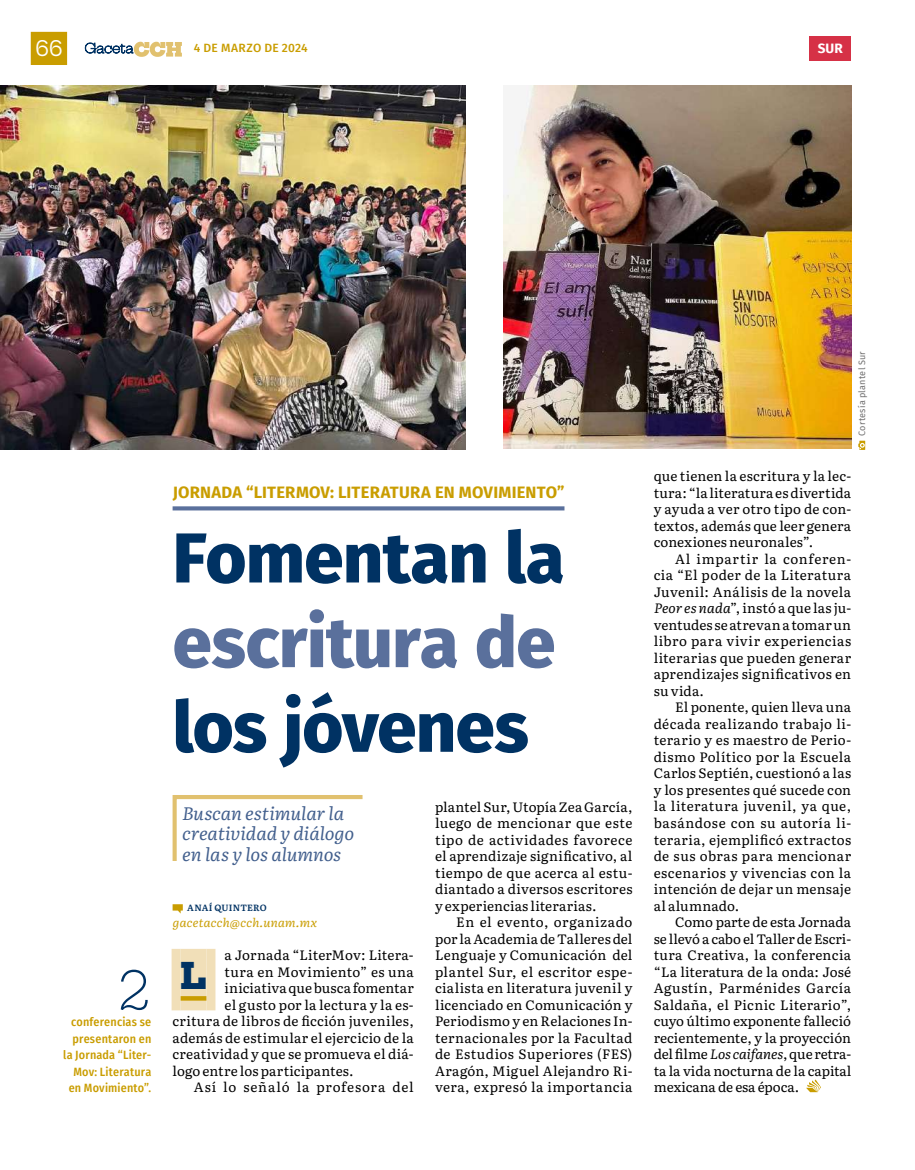
<style>
.page{position:relative;width:915px;height:1170px;background:#fff}
.page>*{position:absolute;margin:0;border:0;box-sizing:border-box;transform-origin:0 0}
.t1{font:800 70.5px "Fira Sans";letter-spacing:-.01em;color:#003263}
.t2{font:800 70.5px "Fira Sans";letter-spacing:-.01em;color:#5a709c}
.t3{font:300 52.5px "Hepta Slab";color:#003263}
.t4{font:800 35.4px "Hepta Slab";color:#003263}
.t5{font:21px "Hepta Slab";color:#fff}
.t6{font:italic 18px/20.7px "Literata 18 pt";color:#425f8d}
.t7{font:700 16.5px "Fira Sans";letter-spacing:.015em;color:#c99d00}
.t8{font:13.5px/16.5px "Literata 18 pt";letter-spacing:.015em;color:#000;text-align:justify}
.t9{font:13.5px "Literata 18 pt";letter-spacing:.065em;color:#000}
.t10{font:700 13.5px "Fira Sans";color:#fff}
.t11{font:500 12px/16.5px "Fira Sans Condensed";letter-spacing:.015em;color:#c99d00;text-align:right}
.t12{font:italic 12px "Literata 18 pt";color:#c99d00}
.t13{font:500 12px "Fira Sans";letter-spacing:.025em;color:#c99d00}
.t14{font:9px "Fira Sans";letter-spacing:.025em;color:#706f6f}
.t15{font:600 9px "Literata 18 pt";letter-spacing:.02em;color:#003263}
.s1{font-style:italic}
</style>
<div class="page">
<img style="left:503px;top:86px;width:347px;height:362px">
<img style="left:0;top:85px;width:465px;height:365px">
<svg style="left:858px;top:440px;width:6px;height:10px"></svg>
<svg style="left:172px;top:506px;width:392px;height:4px;background:#687ca4"></svg>
<svg style="left:172px;top:795px;width:191px;height:66px"></svg>
<div style="left:171px;top:948px;width:9px;height:62px;background:#f1dfb8"></div>
<div style="left:180px;top:948px;width:26px;height:62px;background:#f1dfb8"></div>
<div style="left:206px;top:948px;width:9px;height:62px;background:#f1dfb8"></div>
<svg style="left:172px;top:904px;width:11px;height:9px"></svg>
<svg style="left:180px;top:996px;width:26px;height:4px"></svg>
<svg style="left:806px;top:1079px;width:14px;height:13px"></svg>
<svg style="left:85px;top:41px;width:97px;height:16px"></svg>
<div style="left:31px;top:32px;width:36px;height:33px;background:#c99d00"></div>
<div style="left:809px;top:36px;width:41px;height:24px;background:#d63146"></div>
<h3 class="t5" style="left:35px;top:31px;width:29px">66</h3>
<p class="t13" style="left:194px;top:39px;width:115px">4 DE MARZO DE 2024</p>
<p class="t10" style="left:817px;top:37px;width:27px">SUR</p>
<p class="t14" style="left:854px;top:436px;width:86px;rotate:-90deg">Cortesía plantel Sur</p>
<h2 class="t3" style="left:117px;top:945px;width:36px">2</h2>
<p class="t11" style="left:63px;top:1029px;width:90px">presentaron en la Jornada “Liter-<br>Mov: Literatura en Movimiento”.</p>
<p class="t11" style="left:71px;top:1013px;width:82px">conferencias se</p>
<p class="t7" style="left:173px;top:478px;width:393px">JORNADA “LITERMOV: LITERATURA EN MOVIMIENTO”</p>
<h1 class="t1" style="left:172px;top:496px;width:393px">Fomentan la</h1>
<h1 class="t2" style="left:172px;top:581px;width:384px">escritura de</h1>
<h1 class="t1" style="left:172px;top:665px;width:357px">los jóvenes</h1>
<h3 class="t6" style="left:182px;top:801px;width:176px">Buscan estimular la creatividad y diálogo en las y los alumnos</h3>
<p class="t8" style="left:435px;top:797px;width:199px">plantel Sur, Utopía Zea García, luego de mencionar que este tipo de actividades favorece el aprendizaje significativo, al tiempo de que acerca al estu&shy;diantado a diversos escritores y experiencias literarias.</p>
<p class="t8" style="left:435px;top:912px;width:199px;text-indent:21px">En el evento, organizado por la Academia de Talleres del Lenguaje y Comunicación del plantel Sur, el escritor espe&shy;cialista en literatura juvenil y licenciado en Comunicación y Periodismo y en Relaciones In&shy;ternacionales por la Facultad de Estudios Superiores (FES)<br>Aragón, Miguel Alejandro Ri&shy;vera, expresó la importancia</p>
<p class="t15" style="left:187px;top:900px;width:81px">ANAÍ QUINTERO</p>
<p class="t12" style="left:172px;top:913px;width:147px">gacetacch@cch.unam.mx</p>
<h3 class="t4" style="left:180px;top:945px;width:27px">L</h3>
<p class="t8" style="left:224px;top:945px;width:191px">a Jornada “LiterMov: Litera-</p>
<p class="t8" style="left:224px;top:962px;width:191px">tura en Movimiento” es una</p>
<p class="t8" style="left:224px;top:978px;width:191px">iniciativa que busca fomentar</p>
<p class="t8" style="left:224px;top:995px;width:191px">el gusto por la lectura y la es-</p>
<p class="t8" style="left:172px;top:1011px;width:242px">critura de libros de ficción juveniles,</p>
<p class="t8" style="left:172px;top:1028px;width:242px">además de estimular el ejercicio de la</p>
<p class="t8" style="left:172px;top:1044px;width:242px">creatividad y que se promueva el diá-</p>
<p class="t8" style="left:172px;top:1061px;width:182px">logo entre los participantes.</p>
<p class="t9" style="left:194px;top:1076px;width:221px">Así lo señaló la profesora del</p>
<p class="t8" style="left:653px;top:467px;width:199px">que tienen la escritura y la lec&shy;tura: “la literatura es divertida y ayuda a ver otro tipo de con&shy;textos, además que leer genera conexiones neuronales”.</p>
<p class="t8" style="left:653px;top:549px;width:199px;text-indent:21px">Al impartir la conferen&shy;cia “El poder de la Literatura Juvenil: Análisis de la novela <span class="s1">Peor es nada</span>”, instó a que las ju&shy;ventudes se atrevan a tomar un libro para vivir experiencias literarias que pueden generar aprendizajes significativos en su vida.</p>
<p class="t8" style="left:653px;top:698px;width:199px;text-indent:21px">El ponente, quien lleva una década realizando trabajo li&shy;terario y es maestro de Perio&shy;dismo Político por la Escuela Carlos Septién, cuestionó a las y los presentes qué sucede con la literatura juvenil, ya que, basándose con su autoría li&shy;teraria, ejemplificó extractos de sus obras para mencionar escenarios y vivencias con la intención de dejar un mensaje al alumnado.</p>
<p class="t8" style="left:653px;top:912px;width:199px;text-indent:21px">Como parte de esta Jornada se llevó a cabo el Taller de Escri&shy;tura Creativa, la conferencia “La literatura de la onda: José Agustín, Parménides García Saldaña, el Picnic Literario”, cuyo último exponente falleció recientemente, y la proyección del filme <span class="s1">Los caifanes</span>, que retra&shy;ta la vida nocturna de la capital mexicana de esa época.</p>
</div>
